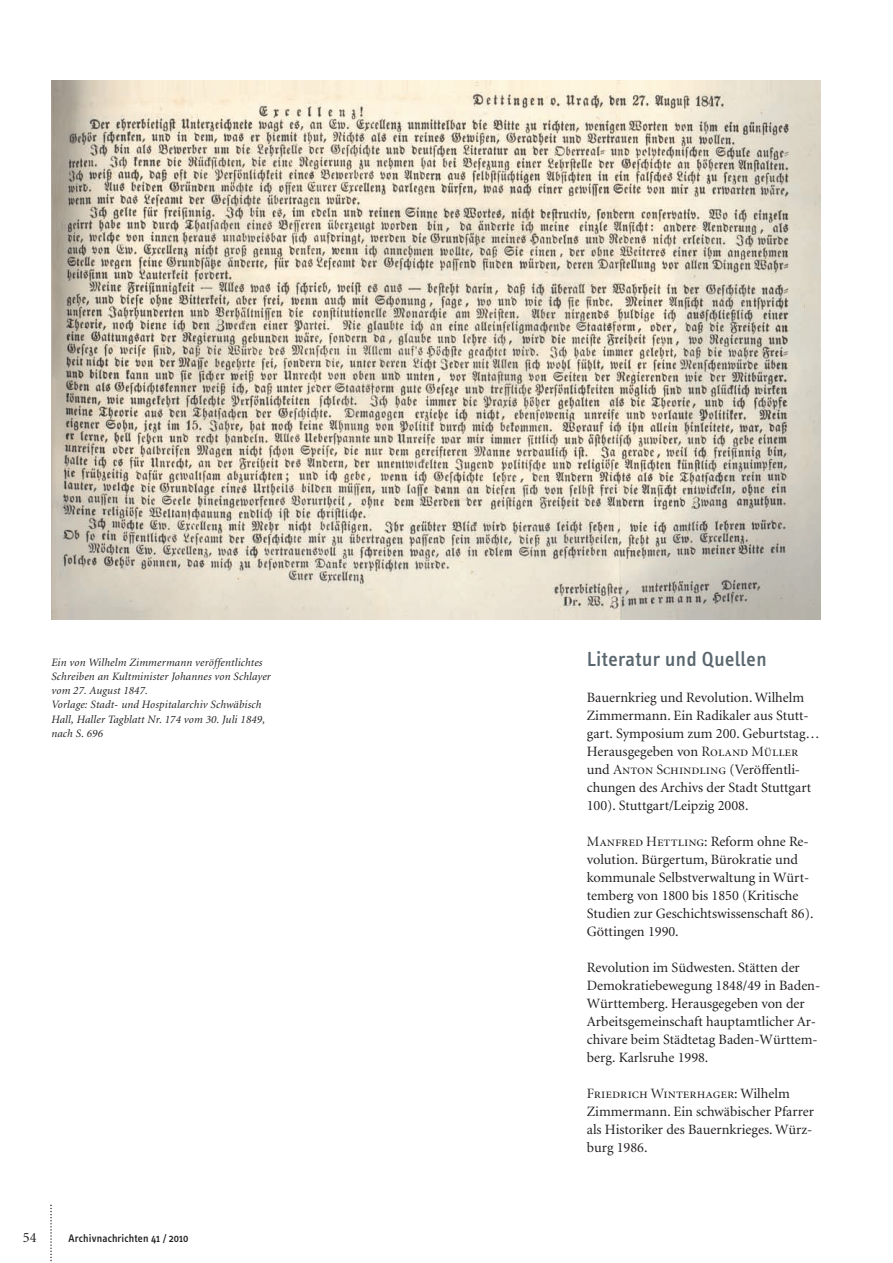
<style>
.page{position:relative;width:893px;height:1263px;background:#fff}
.page>*{position:absolute;margin:0;border:0;box-sizing:border-box;transform-origin:0 0}
.t1{font:500 21px "Info Text";letter-spacing:.025em;color:#5a676e}
.t2{font:14.25px/18px "Minion";color:#231f20}
.t3{font:14.25px "Minion Display Regular SC";color:#231f20}
.t4{font:italic 11.25px/14.2px "Minion";letter-spacing:.015em;color:#231f20}
.t5{font:500 11.25px "Info Text";letter-spacing:.015em;color:#231f20}
.s1{font-family:"Minion Display Regular SC"}
.s2{font-family:"Minion"}
</style>
<div class="page">
<img style="left:51px;top:81px;width:770px;height:539px">
<svg style="left:50px;top:1205px;width:2px;height:58px"></svg>
<p class="t4" style="left:51px;top:656px;width:221px">Ein von Wilhelm Zimmermann veröffentlichtes Schreiben an Kultminister Johannes von Schlayer vom 27. August 1847.<br>Vorlage: Stadt- und Hospitalarchiv Schwäbisch Hall, Haller Tagblatt Nr. 174 vom 30. Juli 1849, nach S. 696</p>
<p class="t2" style="left:23px;top:1230px;width:15px">54</p>
<p class="t5" style="left:69px;top:1234px;width:121px">Archivnachrichten 41 / 2010</p>
<h1 class="t1" style="left:587px;top:651px;width:181px">Literatur und Quellen</h1>
<p class="t2" style="left:587px;top:690px;width:235px">Bauernkrieg und Revolution. Wilhelm Zimmermann. Ein Radikaler aus Stutt&shy;gart. Symposium zum 200. Geburtstag… Herausgegeben von <span class="s1">Roland Müller </span>und <span class="s1">Anton Schindling</span> (Veröffentli&shy;chungen des Archivs der Stadt Stuttgart 100). Stuttgart/Leipzig 2008.</p>
<p class="t3" style="left:587px;top:836px;width:223px">Manfred Hettling<span class="s2">: Reform ohne Re-</span></p>
<p class="t2" style="left:587px;top:852px;width:228px">volution. Bürgertum, Bürokratie und kommunale Selbstverwaltung in Würt&shy;temberg von 1800 bis 1850 (Kritische Studien zur Geschichtswissenschaft 86).<br>Göttingen 1990.</p>
<p class="t2" style="left:587px;top:960px;width:235px">Revolution im Südwesten. Stätten der Demokratiebewegung 1848/49 in Baden-Württemberg. Herausgegeben von der Arbeitsgemeinschaft hauptamtlicher Ar&shy;chivare beim Städtetag Baden-Württem&shy;berg. Karlsruhe 1998.</p>
<p class="t3" style="left:587px;top:1088px;width:204px">Friedrich Winterhager<span class="s2">: Wilhelm</span></p>
<p class="t2" style="left:587px;top:1104px;width:229px;text-align:justify">Zimmermann. Ein schwäbischer Pfarrer als Historiker des Bauernkrieges. Würz&shy;burg 1986.</p>
</div>
